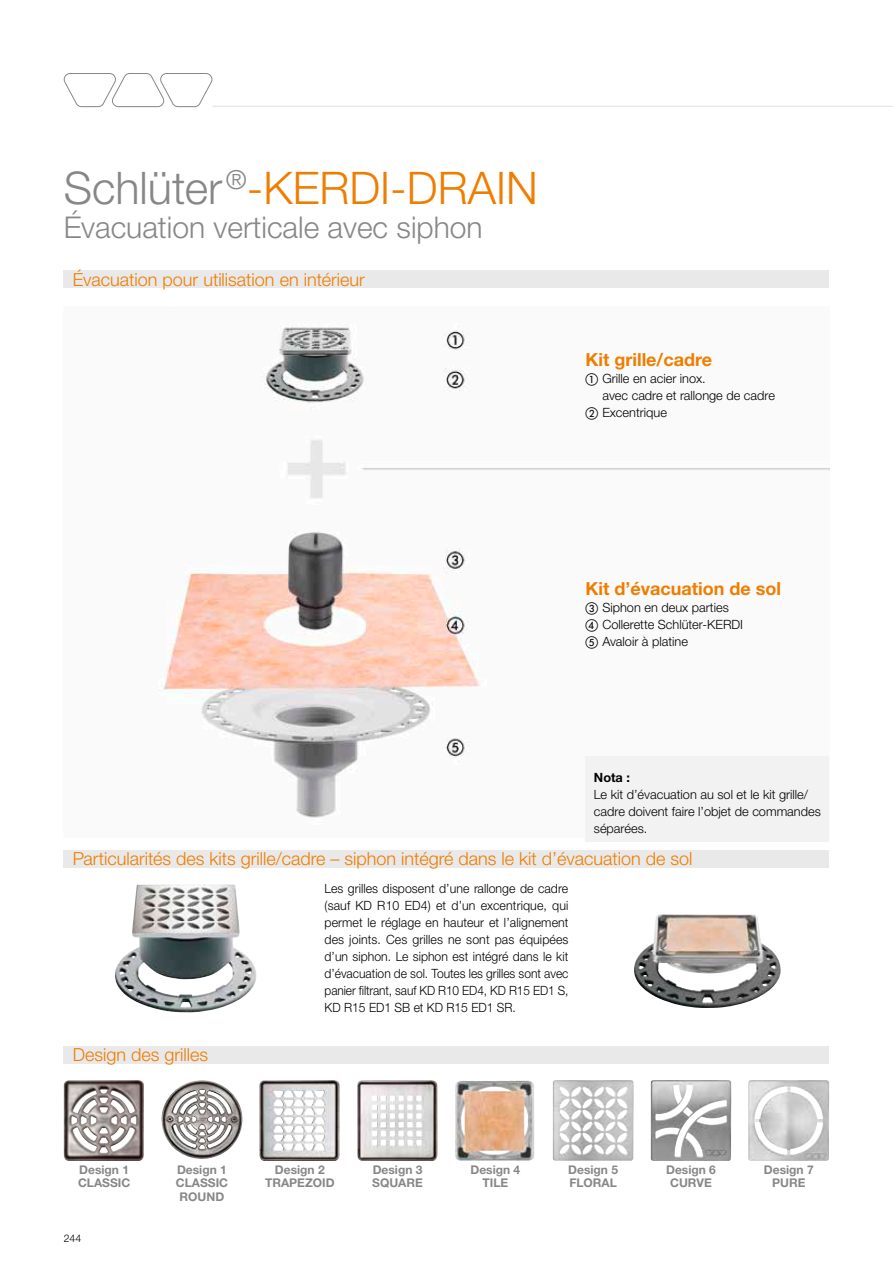
<style>
.page{position:relative;width:893px;height:1263px;background:#fff}
.page>*{position:absolute;margin:0;border:0;box-sizing:border-box;transform-origin:0 0}
.t1{font:300 45px "Helvetica Neue LTW1 G";color:#ef7d00}
.t2{font:300 30px "Helvetica Neue LTW1 G";color:#878787}
.t3{font:300 18px "Helvetica Neue LTW1 G";color:#ef7d00}
.t4{font:700 18px "Helvetica Neue LTW1 G";color:#ef7d00}
.t5{font:300 12.75px/17px "Helvetica Neue LTW1 G";color:#000;text-align:justify;scale:.96 1}
.t6{font:300 12.75px/17px "Helvetica Neue LTW1 G";color:#000}
.t7{font:700 12.75px "Helvetica Neue LTW1 G";color:#000}
.t8{font:700 12px/13.5px "Helvetica Neue LTW1 G";color:#878787;text-align:center}
.t9{font:300 10.5px "Helvetica Neue LTW1 G";color:#000}
.s1{color:#878787}
.s2{font-family:"European Pi One";font-weight:400}
</style>
<div class="page">
<svg style="left:64px;top:73px;width:148px;height:34px"></svg>
<hr style="left:213px;top:106px;width:680px;height:1px;background:#e9e9e9">
<img style="left:158px;top:327px;width:671px;height:491px">
<div style="left:64px;top:271px;width:765px;height:17px;background:#e9e9e9"></div>
<div style="left:585px;top:757px;width:244px;height:85px;background:#f2f2f2"></div>
<div style="left:64px;top:850px;width:765px;height:17px;background:#e9e9e9"></div>
<img style="left:115px;top:884px;width:141px;height:128px">
<img style="left:634px;top:914px;width:147px;height:94px">
<img style="left:553px;top:1080px;width:81px;height:81px">
<img style="left:651px;top:1080px;width:80px;height:81px">
<img style="left:748px;top:1080px;width:81px;height:81px">
<div style="left:64px;top:1046px;width:765px;height:17px;background:#e9e9e9"></div>
<img style="left:455px;top:1080px;width:79px;height:81px">
<img style="left:259px;top:1080px;width:80px;height:81px">
<img style="left:357px;top:1080px;width:80px;height:81px">
<img style="left:64px;top:1080px;width:80px;height:81px">
<img style="left:162px;top:1080px;width:80px;height:79px">
<h1 class="t1" style="left:64px;top:161px;width:476px"><span class="s1">Schlüter</span> <sup>®</sup>-KERDI-DRAIN</h1>
<h2 class="t2" style="left:64px;top:209px;width:420px">Évacuation verticale avec siphon</h2>
<h3 class="t3" style="left:73px;top:268px;width:293px">Évacuation pour utilisation en intérieur</h3>
<h3 class="t4" style="left:585px;top:348px;width:128px">Kit grille/cadre</h3>
<p class="t6" style="left:585px;top:370px;width:122px"><span class="s2">A</span> Grille en acier inox.</p>
<p class="t6" style="left:602px;top:387px;width:174px">avec cadre et rallonge de cadre</p>
<p class="t6" style="left:585px;top:404px;width:83px"><span class="s2">B</span> Excentrique</p>
<h3 class="t4" style="left:585px;top:578px;width:197px">Kit d’évacuation de sol</h3>
<p class="t6" style="left:585px;top:599px;width:159px"><span class="s2">C</span> Siphon en deux parties<br><span class="s2">D</span> Collerette Schlüter-KERDI<br><span class="s2">E</span> Avaloir à platine</p>
<p class="t7" style="left:594px;top:770px;width:38px">Nota :</p>
<p class="t6" style="left:594px;top:786px;width:228px">Le kit d’évacuation au sol et le kit grille/ cadre doivent faire l’objet de commandes séparées.</p>
<h3 class="t3" style="left:73px;top:848px;width:621px">Particularités des kits grille/cadre – siphon intégré dans le kit d’évacuation de sol</h3>
<p class="t5" style="left:325px;top:880px;width:256px">Les grilles disposent d’une rallonge de cadre (sauf KD R10 ED4) et d’un excentrique, qui permet le réglage en hauteur et l’alignement des joints. Ces grilles ne sont pas équipées d’un siphon. Le siphon est intégré dans le kit d’évacuation de sol. Toutes les grilles sont avec panier filtrant, sauf KD R10 ED4, KD R15 ED1 S, KD R15 ED1 SB et KD R15 ED1 SR.</p>
<h3 class="t3" style="left:73px;top:1044px;width:137px">Design des grilles</h3>
<p class="t8" style="left:78px;top:1163px;width:54px;text-align:left">Design 1<br>CLASSIC</p>
<p class="t8" style="left:176px;top:1163px;width:54px">Design 1<br>CLASSIC<br>ROUND</p>
<p class="t8" style="left:265px;top:1163px;width:71px">Design 2<br>TRAPEZOID</p>
<p class="t8" style="left:372px;top:1163px;width:52px;text-align:left">Design 3<br>SQUARE</p>
<p class="t8" style="left:470px;top:1163px;width:51px">Design 4<br>TILE</p>
<p class="t8" style="left:568px;top:1163px;width:51px;text-align:left">Design 5<br>FLORAL</p>
<p class="t8" style="left:666px;top:1163px;width:51px">Design 6<br>CURVE</p>
<p class="t8" style="left:764px;top:1163px;width:51px">Design 7<br>PURE</p>
<p class="t9" style="left:64px;top:1231px;width:19px">244</p>
</div>
